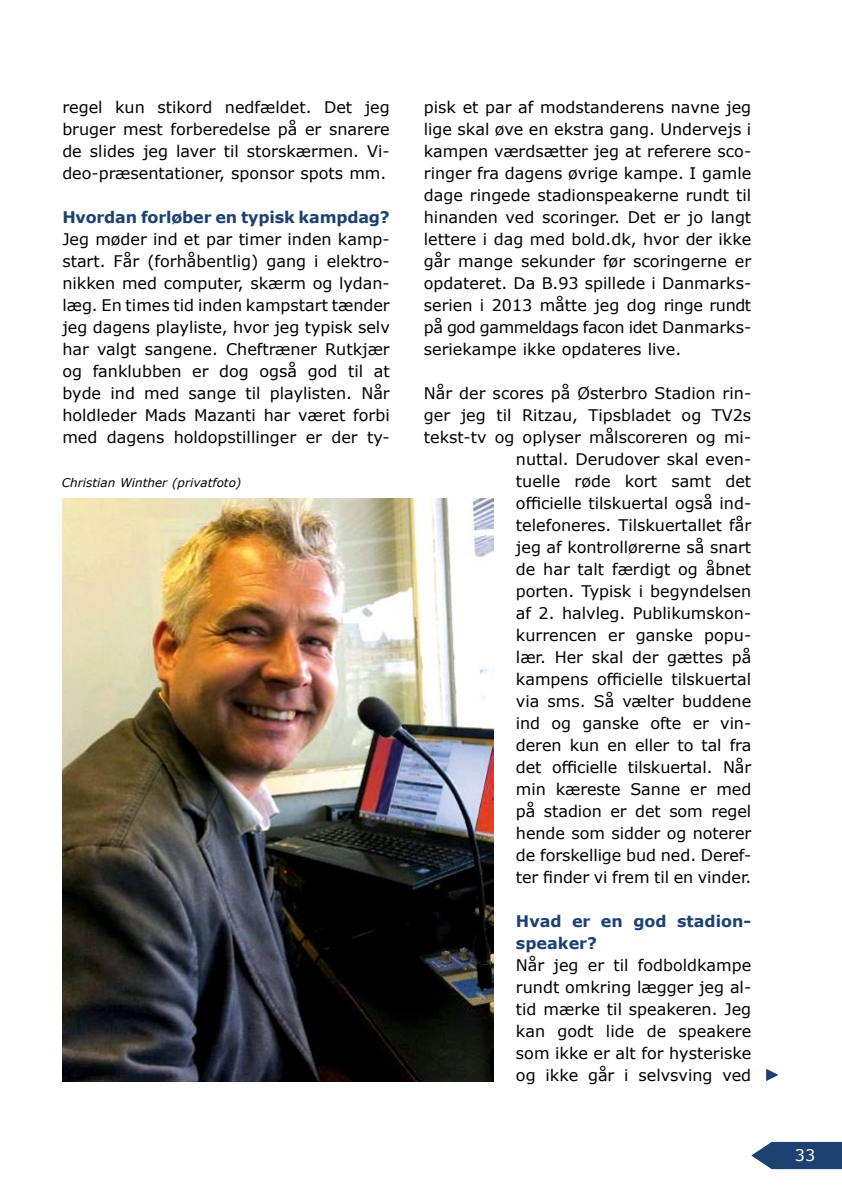
<style>
.page{position:relative;width:842px;height:1191px;background:#fff}
.page>*{position:absolute;margin:0;border:0;box-sizing:border-box;transform-origin:0 0}
.t1{font:16px/22px "Verdana";color:#000;text-align:justify}
.t2{font:700 16px/22px "Verdana";letter-spacing:-.01em;color:#1d4272}
.t3{font:16px "Verdana";color:#fff}
.t4{font:italic 12px "Verdana";color:#000}
</style>
<div class="page">
<svg style="left:751px;top:1141px;width:91px;height:28px;background:#3d5d86"></svg>
<img style="left:62px;top:498px;width:431px;height:583px">
<svg style="left:766px;top:1068px;width:12px;height:13px"></svg>
<p class="t1" style="left:62px;top:96px;width:329px">regel kun stikord nedfældet. Det jeg bruger mest forberedelse på er snarere de slides jeg laver til storskærmen. Vi&shy;deo-præsentationer, sponsor spots mm.</p>
<p class="t2" style="left:62px;top:206px;width:329px">Hvordan forløber en typisk kampdag?</p>
<p class="t1" style="left:62px;top:228px;width:329px">Jeg møder ind et par timer inden kamp&shy;start. Får (forhåbentlig) gang i elektro&shy;nikken med computer, skærm og lydan&shy;læg. En times tid inden kampstart tænder jeg dagens playliste, hvor jeg typisk selv har valgt sangene. Cheftræner Rutkjær og fanklubben er dog også god til at byde ind med sange til playlisten. Når holdleder Mads Mazanti har været forbi med dagens holdopstillinger er der ty-</p>
<p class="t4" style="left:62px;top:474px;width:181px">Christian Winther (privatfoto)</p>
<p class="t1" style="left:424px;top:96px;width:329px">pisk et par af modstanderens navne jeg lige skal øve en ekstra gang. Undervejs i kampen værdsætter jeg at referere sco&shy;ringer fra dagens øvrige kampe. I gamle dage ringede stadionspeakerne rundt til hinanden ved scoringer. Det er jo langt lettere i dag med bold.dk, hvor der ikke går mange sekunder før scoringerne er opdateret. Da B.93 spillede i Danmarks&shy;serien i 2013 måtte jeg dog ringe rundt på god gammeldags facon idet Danmarks&shy;seriekampe ikke opdateres live.</p>
<p class="t1" style="left:424px;top:382px;width:329px;text-align:right">Når der scores på Østerbro Stadion rin&shy;ger jeg til Ritzau, Tipsbladet og TV2s tekst-tv og oplyser målscoreren og mi&shy;nuttal. Derudover skal even-<br>tuelle røde kort samt det<br>officielle tilskuertal også ind&shy;telefoneres. Tilskuertallet får<br>jeg af kontrollørerne så snart<br>de har talt færdigt og åbnet<br>porten. Typisk i begyndelsen<br>af 2. halvleg. Publikumskon-<br>kurrencen er ganske popu-<br>lær. Her skal der gættes på<br>kampens officielle tilskuertal<br>via sms. Så vælter buddene<br>ind og ganske ofte er vin-<br>deren kun en eller to tal fra<br>det officielle tilskuertal. Når<br>min kæreste Sanne er med<br>på stadion er det som regel<br>hende som sidder og noterer<br>de forskellige bud ned. Deref-<br>ter finder vi frem til en vinder.</p>
<p class="t2" style="left:516px;top:910px;width:237px">Hvad er en god stadion&shy;speaker?</p>
<p class="t1" style="left:516px;top:954px;width:237px">Når jeg er til fodboldkampe rundt omkring lægger jeg al&shy;tid mærke til speakeren. Jeg kan godt lide de speakere som ikke er alt for hysteriske og ikke går i selvsving ved</p>
<p class="t3" style="left:795px;top:1144px;width:22px">33</p>
</div>
